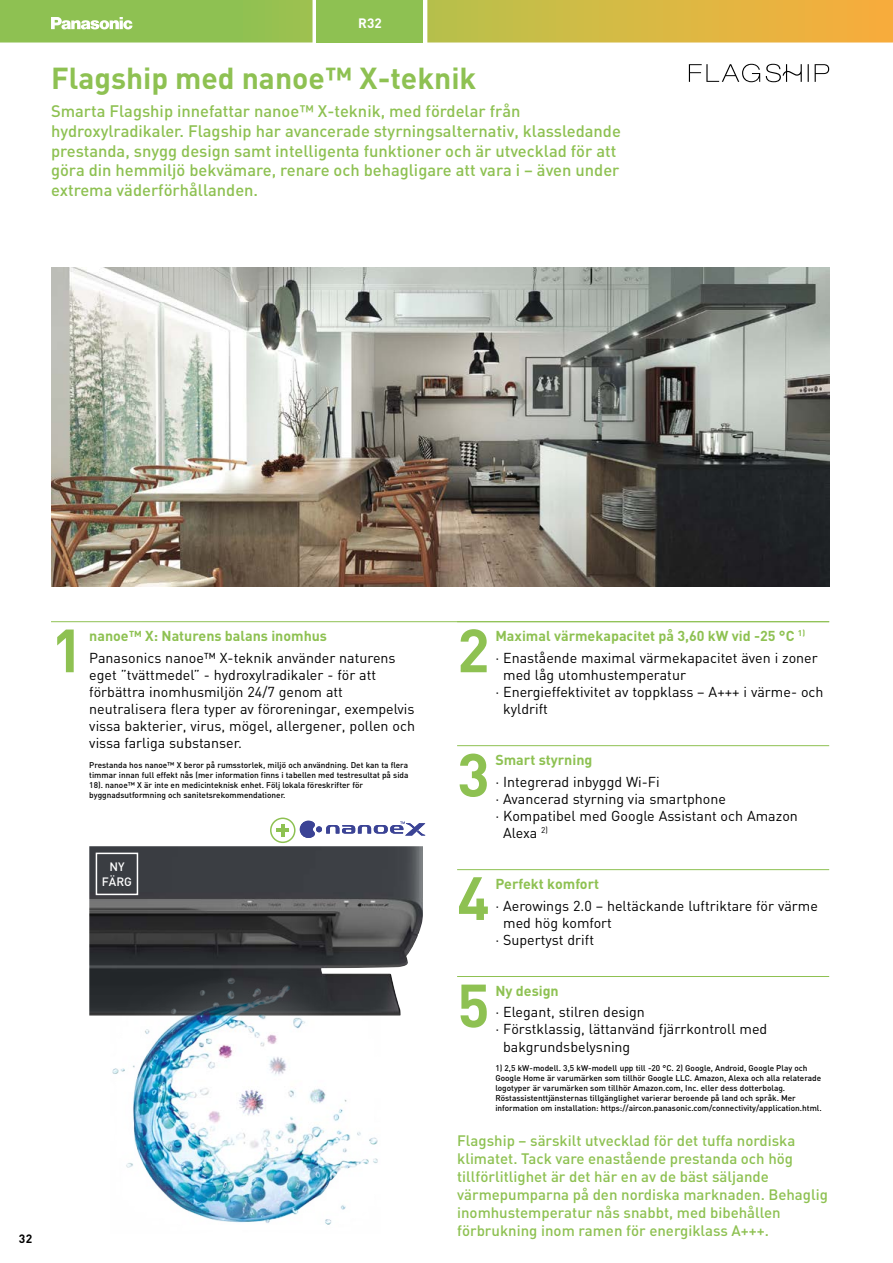
<style>
.page{position:relative;width:893px;height:1263px;background:#fff}
.page>*{position:absolute;margin:0;border:0;box-sizing:border-box;transform-origin:0 0}
.t1{font:700 60px/123.9px "DIN";color:#8ec152;text-align:justify}
.t2{font:700 30px "DIN";color:#8ec152}
.t3{font:500 16.5px/19.8px "DIN";color:#8ec152}
.t4{font:500 15px/18px "DIN";color:#8ec152}
.t5{font:14.25px/17.1px "DIN";color:#000}
.t6{font:700 14.25px "DIN";color:#8ec152}
.t7{font:700 13.5px "DIN";color:#fff}
.t8{font:500 12px/14.7px "DIN";color:#fff;text-align:center}
.t9{font:700 12px "DIN";color:#000}
.t10{font:500 8.25px/9.9px "DIN";color:#000}
.s1{font-weight:700;color:#8ec152}
</style>
<div class="page">
<svg style="left:300px;top:821px;width:125px;height:17px"></svg>
<svg style="left:689px;top:64px;width:140px;height:18px"></svg>
<img style="left:51px;top:268px;width:778px;height:319px">
<img style="left:89px;top:846px;width:334px;height:170px">
<hr style="left:457px;top:745px;width:372px;height:1px;background:#8ec152">
<hr style="left:457px;top:869px;width:372px;height:1px;background:#8ec152">
<hr style="left:457px;top:976px;width:372px;height:1px;background:#8ec152">
<div style="left:96px;top:853px;width:42px;height:42px;border:2px solid #fff"></div>
<hr style="left:51px;top:621px;width:778px;height:1px;background:#8ec152">
<img style="left:111px;top:972px;width:270px;height:253px">
<svg style="left:0;top:0;width:893px;height:43px;background:#bebd4f"></svg>
<div style="left:317px;top:0;width:106px;height:43px;background:#8ec152"></div>
<div style="left:270px;top:817px;width:26px;height:26px;border:2px solid #8ec152;border-radius:50%"></div>
<svg style="left:276px;top:824px;width:13px;height:13px"></svg>
<p class="t7" style="left:358px;top:15px;width:25px">R32</p>
<h2 class="t2" style="left:51px;top:58px;width:427px">Flagship med nanoe™ X-teknik</h2>
<p class="t3" style="left:51px;top:101px;width:571px">Smarta Flagship innefattar nanoe™ X-teknik, med fördelar från hydroxylradikaler. Flagship har avancerade styrningsalternativ, klassledande prestanda, snygg design samt intelligenta funktioner och är utvecklad för att göra din hemmiljö bekvämare, renare och behagligare att vara i – även under extrema väderförhållanden.</p>
<h1 class="t1" style="left:51px;top:586px;width:34px">1</h1>
<p class="t6" style="left:89px;top:627px;width:239px">nanoe™ X: Naturens balans inomhus</p>
<p class="t5" style="left:89px;top:649px;width:327px">Panasonics nanoe™ X-teknik använder naturens eget ”tvättmedel” - hydroxylradikaler - för att förbättra inomhusmiljön 24/7 genom att neutralisera flera typer av föroreningar, exempelvis vissa bakterier, virus, mögel, allergener, pollen och vissa farliga substanser.</p>
<p class="t10" style="left:89px;top:760px;width:321px">Prestanda hos nanoe™ X beror på rumsstorlek, miljö och användning. Det kan ta flera timmar innan full effekt nås (mer information finns i tabellen med testresultat på sida 18). nanoe™ X är inte en medicinteknisk enhet. Följ lokala föreskrifter för byggnadsutformning och sanitetsrekommendationer.</p>
<p class="t8" style="left:102px;top:859px;width:32px">NY<br>FÄRG</p>
<p class="t9" style="left:19px;top:1231px;width:15px">32</p>
<p class="t5" style="left:495px;top:625px;width:324px;line-height:21.3px"><span class="s1">Maximal värmekapacitet på 3,60 kW vid -25 °C</span> <sup>1)<br></sup>· Enastående maximal värmekapacitet även i zoner</p>
<p class="t5" style="left:503px;top:666px;width:184px">med låg utomhustemperatur</p>
<p class="t5" style="left:495px;top:683px;width:330px">· Energieffektivitet av toppklass – A+++ i värme- och</p>
<p class="t5" style="left:503px;top:700px;width:46px">kyldrift</p>
<p class="t6" style="left:495px;top:751px;width:99px">Smart styrning</p>
<p class="t5" style="left:495px;top:772px;width:166px">· Integrerad inbyggd Wi-Fi</p>
<p class="t5" style="left:495px;top:790px;width:232px">· Avancerad styrning via smartphone</p>
<p class="t5" style="left:495px;top:807px;width:304px">· Kompatibel med Google Assistant och Amazon</p>
<p class="t5" style="left:503px;top:824px;width:46px">Alexa <sup>2)</sup></p>
<h1 class="t1" style="left:457px;top:586px;width:34px">2<br>3<br>4</h1>
<p class="t6" style="left:495px;top:875px;width:105px">Perfekt komfort</p>
<p class="t5" style="left:495px;top:896px;width:324px">· Aerowings 2.0 – heltäckande luftriktare för värme</p>
<p class="t5" style="left:503px;top:914px;width:110px">med hög komfort</p>
<p class="t5" style="left:495px;top:931px;width:100px">· Supertyst drift</p>
<p class="t6" style="left:495px;top:981px;width:65px">Ny design</p>
<p class="t5" style="left:495px;top:1003px;width:151px">· Elegant, stilren design</p>
<p class="t5" style="left:495px;top:1020px;width:273px">· Förstklassig, lättanvänd fjärrkontroll med</p>
<p class="t5" style="left:503px;top:1037px;width:129px">bakgrundsbelysning</p>
<p class="t10" style="left:495px;top:1063px;width:328px">1) 2,5 kW-modell. 3,5 kW-modell upp till -20 °C. 2) Google, Android, Google Play och Google Home är varumärken som tillhör Google LLC. Amazon, Alexa och alla relaterade logotyper är varumärken som tillhör Amazon.com, Inc. eller dess dotterbolag.<br>Röstassistenttjänsternas tillgänglighet varierar beroende på land och språk. Mer information om installation: https://aircon.panasonic.com/connectivity/application.html.</p>
<p class="t4" style="left:457px;top:1131px;width:372px">Flagship – särskilt utvecklad för det tuffa nordiska klimatet. Tack vare enastående prestanda och hög tillförlitlighet är det här en av de bäst säljande värmepumparna på den nordiska marknaden. Behaglig inomhustemperatur nås snabbt, med bibehållen förbrukning inom ramen för energiklass A+++.</p>
<h1 class="t1" style="left:457px;top:941px;width:34px">5</h1>
</div>
